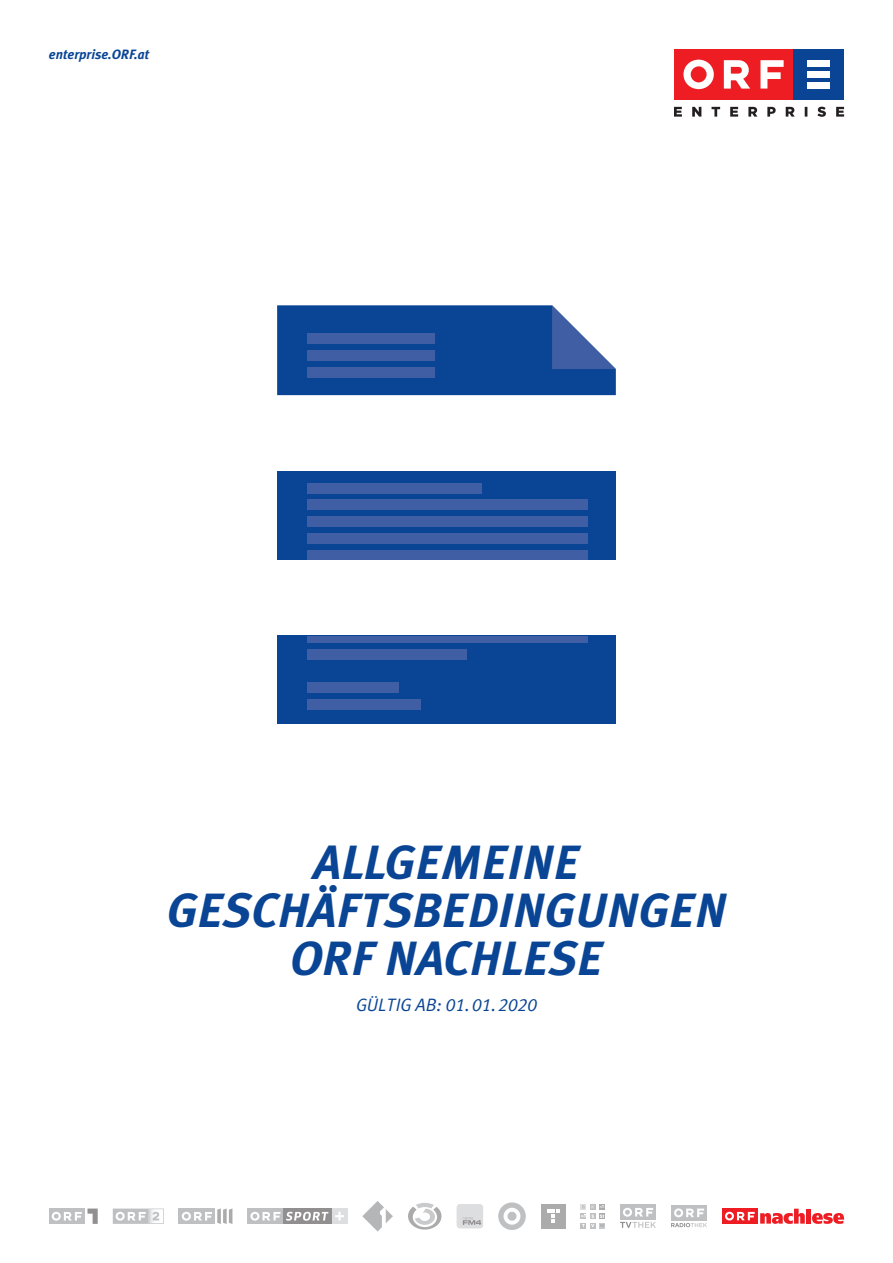
<style>
.page{position:relative;width:893px;height:1263px;background:#fff}
.page>*{position:absolute;margin:0;border:0;box-sizing:border-box;transform-origin:0 0}
.t1{font:italic 700 48px/48px "Meta Plus";color:#094594;text-align:center}
.t2{font:italic 18px "Meta Radio Normal";color:#094594}
.t3{font:italic 700 13.5px "Meta Plus";color:#094594}
</style>
<div class="page">
<svg style="left:277px;top:305px;width:339px;height:90px;background:#21569d"></svg>
<div style="left:307px;top:334px;width:128px;height:10px;background:#405ea4"></div>
<div style="left:307px;top:350px;width:128px;height:11px;background:#405ea4"></div>
<div style="left:307px;top:367px;width:128px;height:11px;background:#405ea4"></div>
<div style="left:277px;top:471px;width:339px;height:89px;background:#094594"></div>
<div style="left:307px;top:483px;width:174px;height:10px;background:#405ea4"></div>
<div style="left:307px;top:500px;width:281px;height:10px;background:#405ea4"></div>
<div style="left:307px;top:516px;width:281px;height:11px;background:#405ea4"></div>
<div style="left:307px;top:533px;width:281px;height:11px;background:#405ea4"></div>
<div style="left:307px;top:550px;width:281px;height:10px;background:#405ea4"></div>
<div style="left:277px;top:636px;width:339px;height:88px;background:#094594"></div>
<div style="left:307px;top:636px;width:281px;height:6px;background:#405ea4"></div>
<div style="left:307px;top:649px;width:159px;height:10px;background:#405ea4"></div>
<div style="left:307px;top:682px;width:92px;height:11px;background:#405ea4"></div>
<div style="left:307px;top:699px;width:114px;height:11px;background:#405ea4"></div>
<svg style="left:580px;top:1204px;width:25px;height:24px"></svg>
<div style="left:674px;top:49px;width:119px;height:51px;background:#ee1d23"></div>
<svg style="left:683px;top:60px;width:101px;height:29px"></svg>
<div style="left:793px;top:49px;width:51px;height:51px;background:#094594"></div>
<div style="left:807px;top:60px;width:23px;height:6px;background:#fff"></div>
<div style="left:807px;top:71px;width:23px;height:6px;background:#fff"></div>
<div style="left:807px;top:83px;width:23px;height:6px;background:#fff"></div>
<svg style="left:674px;top:107px;width:170px;height:10px"></svg>
<svg style="left:113px;top:1208px;width:51px;height:16px"></svg>
<div style="left:49px;top:1208px;width:36px;height:16px;background:#bfc0c2"></div>
<svg style="left:52px;top:1208px;width:46px;height:16px"></svg>
<div style="left:457px;top:1204px;width:26px;height:24px;background:#dddedf;border-radius:3px"></div>
<svg style="left:463px;top:1217px;width:18px;height:8px"></svg>
<div style="left:541px;top:1204px;width:24px;height:24px;background:#ababac"></div>
<svg style="left:547px;top:1209px;width:12px;height:14px"></svg>
<svg style="left:408px;top:1203px;width:33px;height:26px"></svg>
<div style="left:283px;top:1208px;width:49px;height:16px;background:#918f8f"></div>
<svg style="left:286px;top:1208px;width:61px;height:16px"></svg>
<svg style="left:248px;top:1208px;width:35px;height:16px"></svg>
<svg style="left:250px;top:1212px;width:30px;height:8px"></svg>
<svg style="left:179px;top:1208px;width:5px;height:16px"></svg>
<div style="left:182px;top:1212px;width:9px;height:9px;background:#fff;border-radius:50%"></div>
<svg style="left:184px;top:1208px;width:48px;height:16px"></svg>
<svg style="left:498px;top:1202px;width:28px;height:28px"></svg>
<div style="left:504px;top:1208px;width:16px;height:17px;background:#fff;border-radius:50%"></div>
<div style="left:507px;top:1212px;width:9px;height:9px;background:#bfc0c2;border-radius:50%"></div>
<div style="left:620px;top:1204px;width:36px;height:16px;background:#bfc0c2"></div>
<svg style="left:620px;top:1208px;width:36px;height:20px"></svg>
<svg style="left:362px;top:1201px;width:31px;height:30px"></svg>
<div style="left:671px;top:1205px;width:36px;height:15px;background:#bfc0c2"></div>
<svg style="left:674px;top:1208px;width:30px;height:9px"></svg>
<svg style="left:671px;top:1223px;width:36px;height:4px"></svg>
<div style="left:722px;top:1208px;width:35px;height:15px;background:#ee1d23"></div>
<svg style="left:725px;top:1209px;width:80px;height:15px"></svg>
<div style="left:806px;top:1209px;width:5px;height:14px;background:#ee1d23"></div>
<svg style="left:812px;top:1213px;width:32px;height:11px"></svg>
<p class="t3" style="left:49px;top:47px;width:102px">enterprise.ORF.at</p>
<p class="t1" style="left:167px;top:838px;width:561px">ALLGEMEINE<br>GESCHÄFTSBEDINGUNGEN<br>ORF NACHLESE</p>
<p class="t2" style="left:356px;top:994px;width:182px">GÜLTIG AB: 01.01.2020</p>
</div>
